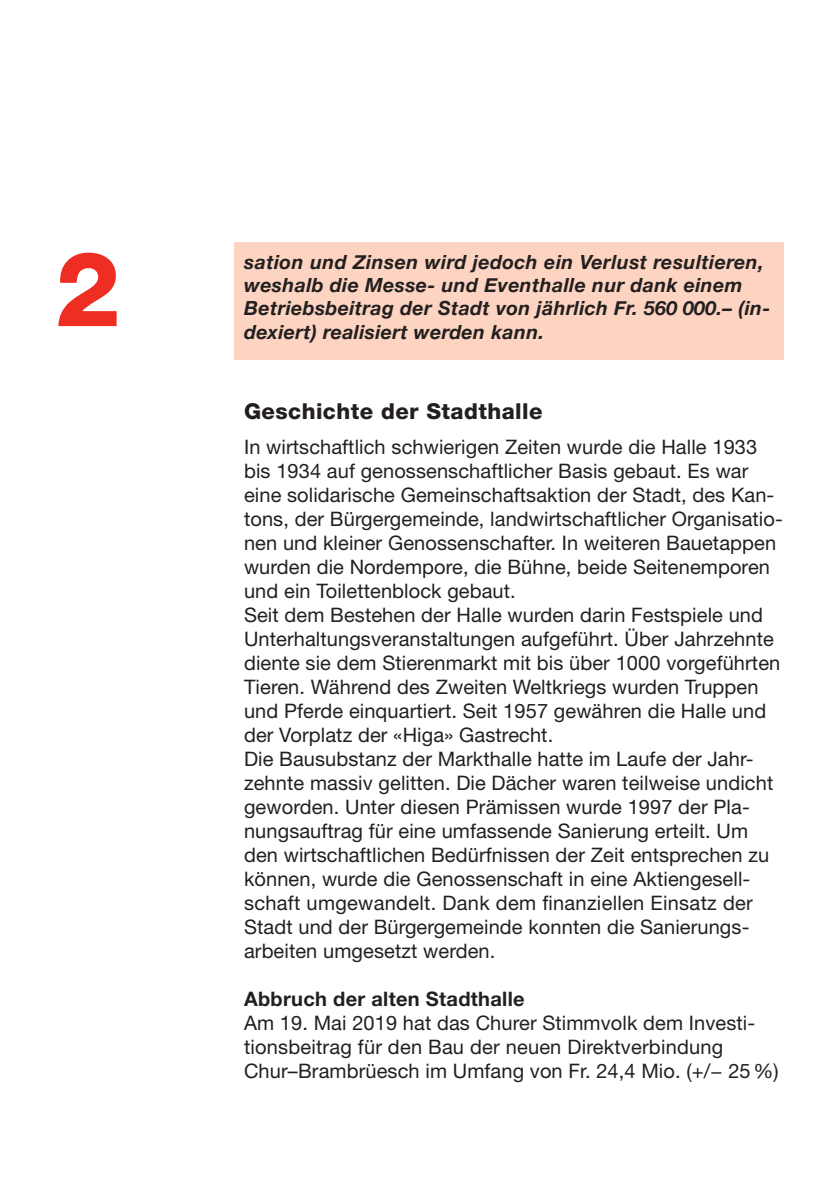
<style>
.page{position:relative;width:840px;height:1191px;background:#fff}
.page>*{position:absolute;margin:0;border:0;box-sizing:border-box;transform-origin:0 0}
.t1{font:800 104px "Helvetica Neue LT Std";color:#ee2e22}
.t2{font:800 22px "Helvetica Neue LT Std";letter-spacing:.02em;color:#231f20}
.t3{font:20px/24px "Helvetica Neue LT Std";letter-spacing:.005em;color:#231f20}
.t4{font:700 20px "Helvetica Neue LT Std";letter-spacing:.015em;color:#231f20}
.t5{font:italic 700 19.6px/23.4px "Helvetica Neue";letter-spacing:.02em;color:#231f20}
</style>
<div class="page">
<div style="left:234px;top:243px;width:549px;height:117px;background:#fcd4c1"></div>
<h1 class="t1" style="left:55px;top:227px;width:67px">2</h1>
<p class="t5" style="left:244px;top:249px;width:527px">sation und Zinsen wird jedoch ein Verlust resultieren, weshalb die Messe- und Eventhalle nur dank einem Betriebsbeitrag der Stadt von jährlich Fr. 560 000.– (in&shy;dexiert) realisiert werden kann.</p>
<p class="t2" style="left:244px;top:397px;width:300px">Geschichte der Stadthalle</p>
<p class="t3" style="left:244px;top:434px;width:540px">In wirtschaftlich schwierigen Zeiten wurde die Halle 1933 bis 1934 auf genossenschaftlicher Basis gebaut. Es war eine solidarische Gemeinschaftsaktion der Stadt, des Kan&shy;tons, der Bürgergemeinde, landwirtschaftlicher Organisatio&shy;nen und kleiner Genossenschafter. In weiteren Bauetappen wurden die Nordempore, die Bühne, beide Seitenemporen und ein Toilettenblock gebaut.<br>Seit dem Bestehen der Halle wurden darin Festspiele und Unterhaltungsveranstaltungen aufgeführt. Über Jahrzehnte diente sie dem Stierenmarkt mit bis über 1000 vorgeführten Tieren. Während des Zweiten Weltkriegs wurden Truppen und Pferde einquartiert. Seit 1957 gewähren die Halle und der Vorplatz der «Higa» Gastrecht.<br>Die Bausubstanz der Markthalle hatte im Laufe der Jahr&shy;zehnte massiv gelitten. Die Dächer waren teilweise undicht geworden. Unter diesen Prämissen wurde 1997 der Pla&shy;nungsauftrag für eine umfassende Sanierung erteilt. Um den wirtschaftlichen Bedürfnissen der Zeit entsprechen zu können, wurde die Genossenschaft in eine Aktiengesell&shy;schaft umgewandelt. Dank dem finanziellen Einsatz der Stadt und der Bürgergemeinde konnten die Sanierungs&shy;arbeiten umgesetzt werden.</p>
<p class="t4" style="left:244px;top:986px;width:282px">Abbruch der alten Stadthalle</p>
<p class="t3" style="left:244px;top:1010px;width:536px">Am 19. Mai 2019 hat das Churer Stimmvolk dem Investi&shy;tionsbeitrag für den Bau der neuen Direktverbindung<br>Chur–Brambrüesch im Umfang von Fr. 24,4 Mio. (+/− 25%)</p>
</div>
